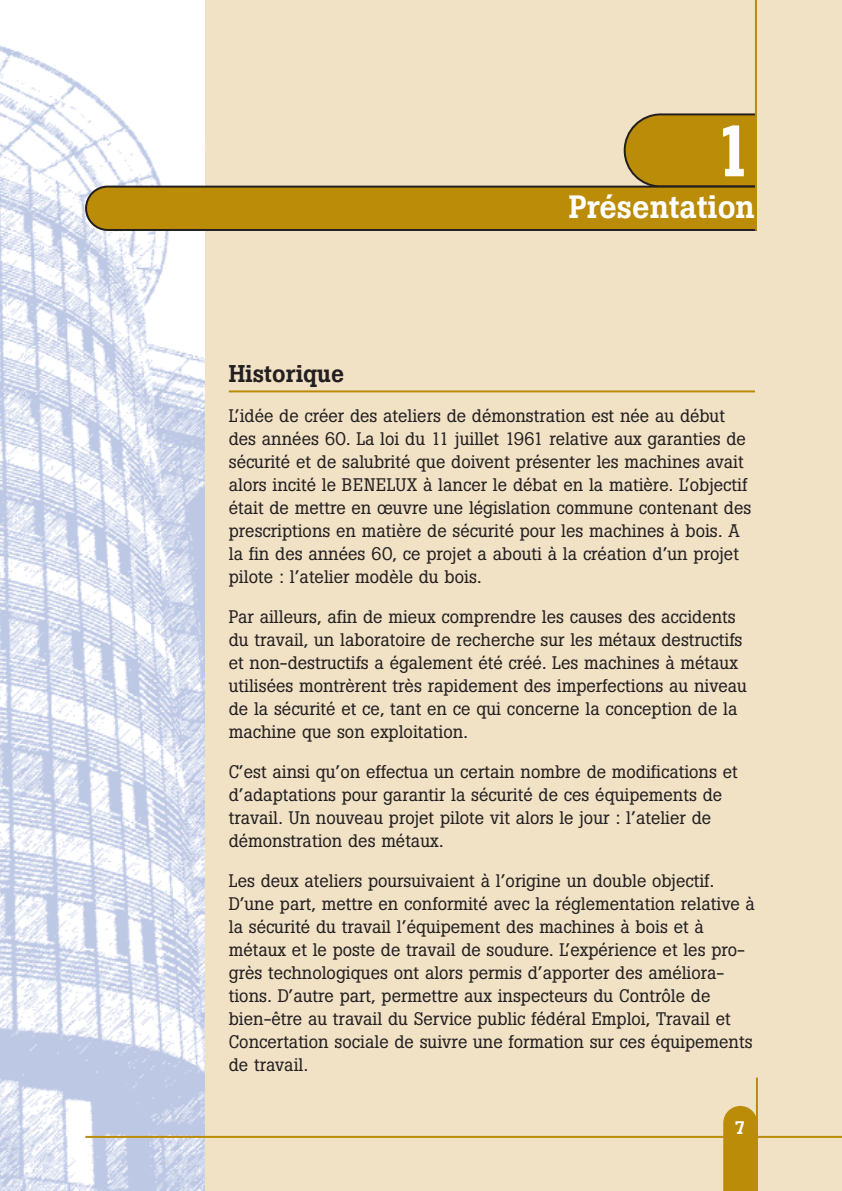
<style>
.page{position:relative;width:842px;height:1191px;background:#fff}
.page>*{position:absolute;margin:0;border:0;box-sizing:border-box;transform-origin:0 0}
.t1{font:500 72px "Boton";color:#fff}
.t2{font:500 32px "Boton";color:#fff}
.t3{font:500 24px "Boton";color:#231f20}
.t4{font:18px/23px "Boton";color:#231f20}
.t5{font:500 18px "Boton";color:#fff}
</style>
<div class="page">
<div style="left:1px;top:0;width:841px;height:1191px;background:#f1e2c6"></div>
<svg style="left:723px;top:1106px;width:33px;height:85px;background:#bd8f0f"></svg>
<img style="left:0;top:0;width:204px;height:1191px">
<hr style="left:85px;top:1135px;width:757px;height:2px;background:#bb8c07">
<hr style="left:756px;top:1077px;width:2px;height:114px;background:#bb8c07">
<hr style="left:229px;top:390px;width:526px;height:2px;background:#bb8c07">
<svg style="left:85px;top:113px;width:670px;height:118px"></svg>
<hr style="left:755px;top:0;width:2px;height:231px;background:#bb8c07">
<h1 class="t1" style="left:711px;top:125px;width:45px">1</h1>
<h2 class="t2" style="left:569px;top:196px;width:188px">Présentation</h2>
<h3 class="t3" style="left:229px;top:365px;width:117px">Historique</h3>
<p class="t4" style="left:229px;top:406px;width:524px">L’idée de créer des ateliers de démonstration est née au début des années 60. La loi du 11 juillet 1961 relative aux garanties de sécurité et de salubrité que doivent présenter les machines avait alors incité le BENELUX à lancer le débat en la matière. L’objectif était de mettre en œuvre une législation commune contenant des prescriptions en matière de sécurité pour les machines à bois. A la fin des années 60, ce projet a abouti à la création d’un projet pilote : l’atelier modèle du bois.</p>
<p class="t4" style="left:229px;top:607px;width:520px">Par ailleurs, afin de mieux comprendre les causes des accidents du travail, un laboratoire de recherche sur les métaux destructifs et non-destructifs a également été créé. Les machines à métaux utilisées montrèrent très rapidement des imperfections au niveau de la sécurité et ce, tant en ce qui concerne la conception de la machine que son exploitation.</p>
<p class="t4" style="left:229px;top:762px;width:510px">C’est ainsi qu’on effectua un certain nombre de modifications et d’adaptations pour garantir la sécurité de ces équipements de travail. Un nouveau projet pilote vit alors le jour : l’atelier de démonstration des métaux.</p>
<p class="t4" style="left:229px;top:871px;width:528px">Les deux ateliers poursuivaient à l’origine un double objectif.<br>D’une part, mettre en conformité avec la réglementation relative à la sécurité du travail l’équipement des machines à bois et à métaux et le poste de travail de soudure. L’expérience et les pro&shy;grès technologiques ont alors permis d’apporter des améliora&shy;tions. D’autre part, permettre aux inspecteurs du Contrôle de bien-être au travail du Service public fédéral Emploi, Travail et Concertation sociale de suivre une formation sur ces équipements de travail.</p>
<p class="t5" style="left:735px;top:1121px;width:12px">7</p>
</div>
